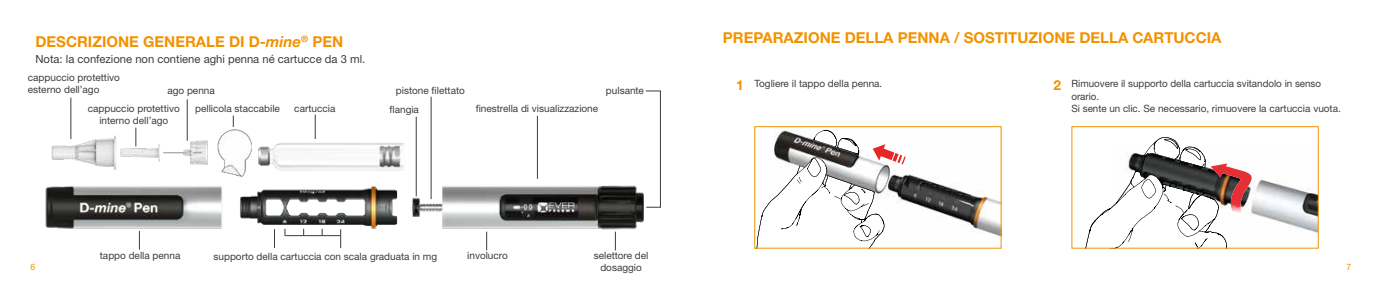
<style>
.page{position:relative;width:1382px;height:284px;background:#fff}
.page>*{position:absolute;margin:0;border:0;box-sizing:border-box;transform-origin:0 0}
.t1{font:700 15px "Helvetica Neue LTCYR";color:#f39200}
.t2{font:11.25px "Helvetica Neue LTW1 G";color:#3c3c3b}
.t3{font:10px/12px "Helvetica Neue LTW1 G";color:#3c3c3b}
.t4{font:8.75px "Helvetica Neue LTW1 G";color:#f39200}
.s1{font-family:"Helvetica Neue";font-style:italic}
.s2{font-family:"Helvetica Neue LTCYR";font-weight:700;font-size:13.75px;color:#f39200}
</style>
<div class="page">
<img style="left:45px;top:124px;width:608px;height:120px">
<hr style="left:71px;top:97px;width:1px;height:42px;background:#3c3c3b">
<hr style="left:187px;top:99px;width:1px;height:41px;background:#3c3c3b">
<svg style="left:233px;top:115px;width:1px;height:12px"></svg>
<svg style="left:136px;top:127px;width:1px;height:19px"></svg>
<svg style="left:315px;top:114px;width:1px;height:25px"></svg>
<hr style="left:416px;top:116px;width:1px;height:80px;background:#3c3c3b">
<hr style="left:431px;top:97px;width:1px;height:102px;background:#3c3c3b">
<hr style="left:537px;top:116px;width:1px;height:62px;background:#3c3c3b">
<svg style="left:645px;top:90px;width:16px;height:117px"></svg>
<svg style="left:139px;top:230px;width:1px;height:19px"></svg>
<svg style="left:274px;top:229px;width:1px;height:18px"></svg>
<svg style="left:486px;top:231px;width:1px;height:19px"></svg>
<svg style="left:615px;top:231px;width:1px;height:19px"></svg>
<img style="left:1254px;top:180px;width:62px;height:53px">
<svg style="left:1086px;top:137px;width:141px;height:109px"></svg>
<img style="left:1211px;top:163px;width:47px;height:51px">
<div style="left:1071px;top:126px;width:247px;height:122px;border:1px solid #f39200"></div>
<img style="left:825px;top:129px;width:174px;height:107px">
<svg style="left:756px;top:130px;width:150px;height:116px"></svg>
<div style="left:754px;top:126px;width:247px;height:122px;border:1px solid #f39200"></div>
<svg style="left:340px;top:229px;width:1px;height:19px"></svg>
<hr style="left:285px;top:235px;width:56px;height:1px;background:#3c3c3b">
<h1 class="t1" style="left:35px;top:33px;width:309px">DESCRIZIONE GENERALE DI D-<span class="s1">mine</span><sup>®</sup> PEN</h1>
<p class="t2" style="left:35px;top:52px;width:331px">Nota: la confezione non contiene aghi penna né cartucce da 3 ml.</p>
<p class="t3" style="left:28px;top:72px;width:94px">cappuccio protettivo esterno dell’ago</p>
<p class="t3" style="left:396px;top:84px;width:70px">pistone filettato</p>
<p class="t3" style="left:88px;top:81px;width:129px;line-height:17.9px;text-indent:80px">ago penna cappuccio protettivo</p>
<p class="t3" style="left:99px;top:114px;width:70px">interno dell’ago</p>
<p class="t3" style="left:195px;top:102px;width:86px">pellicola staccabile</p>
<p class="t3" style="left:294px;top:102px;width:43px">cartuccia</p>
<p class="t3" style="left:390px;top:103px;width:31px">flangia</p>
<p class="t3" style="left:476px;top:102px;width:124px">finestrella di visualizzazione</p>
<p class="t3" style="left:606px;top:84px;width:40px">pulsante</p>
<h1 class="t1" style="left:723px;top:28px;width:500px">PREPARAZIONE DELLA PENNA / SOSTITUZIONE DELLA CARTUCCIA</h1>
<p class="t3" style="left:1071px;top:77px;width:271px;text-indent:-18px"><span class="s2">2</span> Rimuovere il supporto della cartuccia svitandolo in senso orario.<br>Si sente un clic. Se necessario, rimuovere la cartuccia vuota.</p>
<p class="t3" style="left:736px;top:78px;width:148px"><span class="s2">1</span> Togliere il tappo della penna.</p>
<p class="t3" style="left:100px;top:249px;width:82px">tappo della penna</p>
<p class="t3" style="left:214px;top:250px;width:225px">supporto della cartuccia con scala graduata in mg</p>
<p class="t3" style="left:467px;top:249px;width:42px">involucro</p>
<p class="t3" style="left:594px;top:249px;width:56px;text-align:center">selettore del dosaggio</p>
<p class="t4" style="left:31px;top:261px;width:6px">6</p>
<p class="t4" style="left:1346px;top:261px;width:6px">7</p>
</div>
